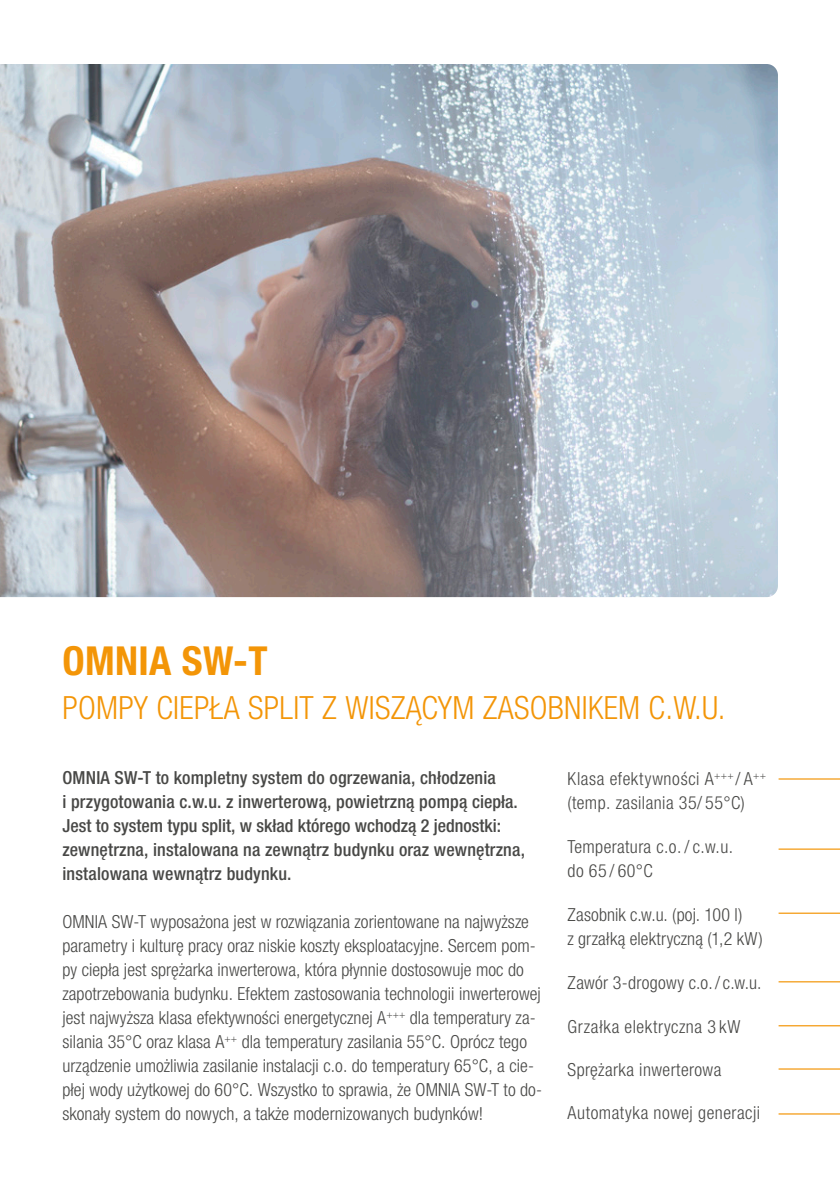
<style>
.page{position:relative;width:840px;height:1191px;background:#fff}
.page>*{position:absolute;margin:0;border:0;box-sizing:border-box;transform-origin:0 0}
.t1{font:700 condensed 40px "Helvetica Neue LTW1 G";letter-spacing:.01em;color:#f39507}
.t2{font:300 condensed 32px "Helvetica Neue LTW1 G";letter-spacing:.01em;color:#f39507}
.t3{font:300 condensed 18px/24px "Helvetica Neue LTW1 G";letter-spacing:.005em;color:#484846}
.t4{font:500 condensed 18px/24px "Helvetica Neue LTW1 G";letter-spacing:.01em;color:#484846}
.t5{font:300 condensed 18px/24px "Helvetica Neue LTW1 G";letter-spacing:.025em;color:#484846}
.t6{font:300 condensed 18px "Helvetica Neue LTW1 G";letter-spacing:.03em;color:#484846}
.t7{font:300 condensed 18px "Helvetica Neue LTW1 G";letter-spacing:.04em;color:#484846}
</style>
<div class="page">
<svg style="left:778px;top:778px;width:61px;height:2px"></svg>
<svg style="left:778px;top:981px;width:61px;height:134px"></svg>
<svg style="left:778px;top:912px;width:61px;height:2px"></svg>
<hr style="left:778px;top:848px;width:61px;height:1px;background:#f39507">
<img style="left:0;top:64px;width:777px;height:533px">
<h1 class="t1" style="left:62px;top:637px;width:206px">OMNIA SW-T</h1>
<h2 class="t2" style="left:62px;top:689px;width:664px">POMPY CIEPŁA SPLIT Z WISZĄCYM ZASOBNIKEM C.W.U.</h2>
<p class="t4" style="left:62px;top:765px;width:464px">OMNIA SW-T to kompletny system do ogrzewania, chłodzenia<br>i przygotowania c.w.u. z inwerterową, powietrzną pompą ciepła.<br>Jest to system typu split, w skład którego wchodzą 2 jednostki: zewnętrzna, instalowana na zewnątrz budynku oraz wewnętrzna, instalowana wewnątrz budynku.</p>
<p class="t3" style="left:62px;top:910px;width:481px">OMNIA SW-T wyposażona jest w rozwiązania zorientowane na najwyższe parametry i kulturę pracy oraz niskie koszty eksploatacyjne. Sercem pom&shy;py ciepła jest sprężarka inwerterowa, która płynnie dostosowuje moc do zapotrzebowania budynku. Efektem zastosowania technologii inwerterowej jest najwyższa klasa efektywności energetycznej A<sup>+++</sup> dla temperatury za&shy;silania 35°C oraz klasa A<sup>++</sup> dla temperatury zasilania 55°C. Oprócz tego urządzenie umożliwia zasilanie instalacji c.o. do temperatury 65°C, a cie&shy;płej wody użytkowej do 60°C. Wszystko to sprawia, że OMNIA SW-T to do&shy;skonały system do nowych, a także modernizowanych budynków!</p>
<p class="t5" style="left:567px;top:766px;width:200px">Klasa efektywności A<sup>+++</sup> / A<sup>++ </sup>(temp. zasilania 35/ 55°C)</p>
<p class="t5" style="left:567px;top:834px;width:167px">Temperatura c.o. / c.w.u. do 65 / 60°C</p>
<p class="t3" style="left:567px;top:902px;width:196px">Zasobnik c.w.u. (poj. 100 l)<br>z grzałką elektryczną (1,2 kW)</p>
<p class="t3" style="left:567px;top:970px;width:195px">Zawór 3-drogowy c.o. / c.w.u.</p>
<p class="t7" style="left:567px;top:1016px;width:174px">Grzałka elektryczna 3 kW</p>
<p class="t5" style="left:567px;top:1058px;width:155px">Sprężarka inwerterowa</p>
<p class="t6" style="left:567px;top:1101px;width:194px">Automatyka nowej generacji</p>
</div>
